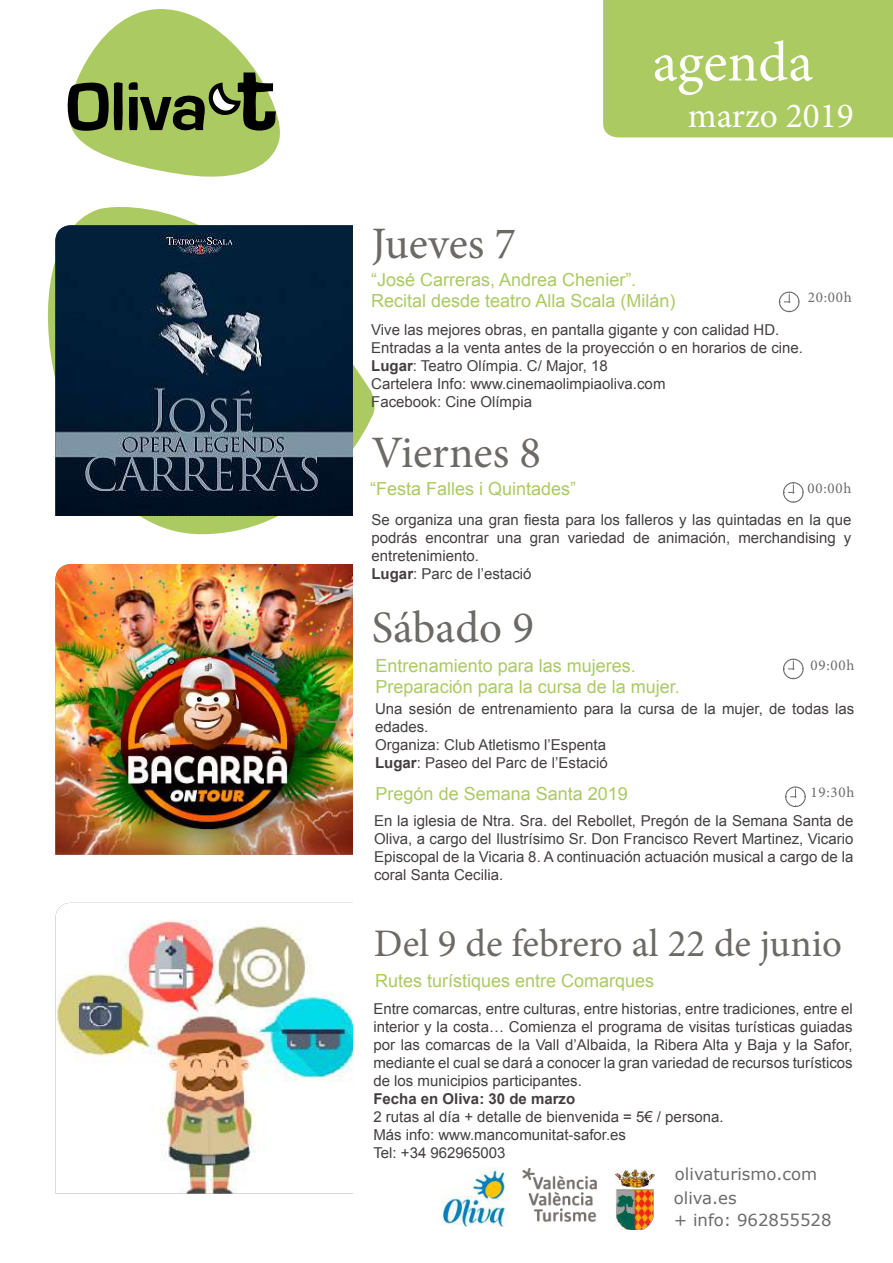
<style>
.page{position:relative;width:893px;height:1263px;background:#fff}
.page>*{position:absolute;margin:0;border:0;box-sizing:border-box;transform-origin:0 0}
.t1{font:56.7px "Minion Pro";letter-spacing:-.005em;color:#fff}
.t2{font:45px "Minion Pro";color:#6c6a66}
.t3{font:39px "Minion Pro";color:#6c6a66}
.t4{font:35.4px "Minion Pro";color:#fff}
.t5{font:18px/21.6px "Arial";color:#abca62}
.t6{font:16.5px/23.2px "Verdana";color:#6d6a6a}
.t7{font:15px/18px "Arial";color:#433f40}
.t8{font:15px "Minion Pro";letter-spacing:.05em;color:#6d6a6a}
.t9{font:700 15px "Arial";color:#433f40}
.s1{font-weight:700}
</style>
<div class="page">
<div style="left:603px;top:0;width:290px;height:137px;background:#abca62"></div>
<svg style="left:47px;top:207px;width:328px;height:328px"></svg>
<svg style="left:67px;top:9px;width:213px;height:168px"></svg>
<img style="left:55px;top:225px;width:298px;height:291px">
<img style="left:55px;top:564px;width:298px;height:291px">
<img style="left:55px;top:903px;width:298px;height:290px">
<div style="left:779px;top:292px;width:20px;height:20px;border:1px solid #6d6a6a;border-radius:50%"></div>
<svg style="left:780px;top:292px;width:10px;height:11px"></svg>
<img style="left:441px;top:1167px;width:67px;height:60px">
<img style="left:522px;top:1168px;width:75px;height:55px">
<img style="left:616px;top:1169px;width:39px;height:60px">
<div style="left:785px;top:786px;width:21px;height:21px;border:1px solid #6d6a6a;border-radius:50%"></div>
<svg style="left:786px;top:787px;width:10px;height:11px"></svg>
<div style="left:783px;top:482px;width:21px;height:21px;border:1px solid #6d6a6a;border-radius:50%"></div>
<svg style="left:784px;top:483px;width:10px;height:10px"></svg>
<div style="left:783px;top:659px;width:21px;height:20px;border:1px solid #6d6a6a;border-radius:50%"></div>
<svg style="left:784px;top:659px;width:10px;height:11px"></svg>
<h1 class="t1" style="left:653px;top:24px;width:162px">agenda</h1>
<h3 class="t4" style="left:688px;top:92px;width:168px">marzo 2019</h3>
<h2 class="t2" style="left:372px;top:213px;width:146px">Jueves 7</h2>
<p class="t5" style="left:371px;top:269px;width:306px">“José Carreras, Andrea Chenier”.<br>Recital desde teatro Alla Scala (Milán)</p>
<p class="t7" style="left:371px;top:321px;width:433px">Vive las mejores obras, en pantalla gigante y con calidad HD.<br>Entradas a la venta antes de la proyección o en horarios de cine.<br><span class="s1">Lugar</span>: Teatro Olímpia. C/ Major, 18<br>Cartelera Info: www.cinemaolimpiaoliva.com<br>Facebook: Cine Olímpia</p>
<p class="t8" style="left:808px;top:288px;width:45px">20:00h</p>
<h2 class="t2" style="left:371px;top:423px;width:171px">Viernes 8</h2>
<p class="t5" style="left:370px;top:478px;width:208px">“Festa Falles i Quintades”</p>
<p class="t8" style="left:807px;top:478px;width:45px">00:00h</p>
<p class="t7" style="left:371px;top:511px;width:481px">Se organiza una gran fiesta para los falleros y las quintadas en la que podrás encontrar una gran variedad de animación, merchandising y entretenimiento.<br><span class="s1">Lugar</span>: Parc de l’estació</p>
<h2 class="t2" style="left:372px;top:597px;width:164px">Sábado 9</h2>
<p class="t5" style="left:376px;top:655px;width:306px">Entrenamiento para las mujeres.<br>Preparación para la cursa de la mujer.</p>
<p class="t8" style="left:811px;top:655px;width:45px">09:00h</p>
<p class="t7" style="left:375px;top:700px;width:481px">Una sesión de entrenamiento para la cursa de la mujer, de todas las edades.<br>Organiza: Club Atletismo l’Espenta<br><span class="s1">Lugar</span>: Paseo del Parc de l’Estació</p>
<p class="t5" style="left:376px;top:783px;width:254px">Pregón de Semana Santa 2019</p>
<p class="t8" style="left:811px;top:782px;width:45px">19:30h</p>
<p class="t7" style="left:374px;top:812px;width:481px;text-align:justify">En la iglesia de Ntra. Sra. del Rebollet, Pregón de la Semana Santa de Oliva, a cargo del Ilustrísimo Sr. Don Francisco Revert Martinez, Vicario Episcopal de la Vicaria 8. A continuación actuación musical a cargo de la coral Santa Cecilia.</p>
<h3 class="t3" style="left:374px;top:917px;width:470px">Del 9 de febrero al 22 de junio</h3>
<p class="t5" style="left:375px;top:970px;width:281px">Rutes turístiques entre Comarques</p>
<p class="t7" style="left:373px;top:1000px;width:481px;text-align:justify">Entre comarcas, entre culturas, entre historias, entre tradiciones, entre el interior y la costa… Comienza el programa de visitas turísticas guiadas por las comarcas de la Vall d’Albaida, la Ribera Alta y Baja y la Safor, mediante el cual se dará a conocer la gran variedad de recursos turísticos de los municipios participantes.</p>
<p class="t9" style="left:373px;top:1089px;width:203px">Fecha en Oliva: 30 de marzo</p>
<p class="t7" style="left:373px;top:1108px;width:352px">2 rutas al día + detalle de bienvenida = 5€ / persona.<br>Más info: www.mancomunitat-safor.es<br>Tel: +34 962965003</p>
<p class="t6" style="left:674px;top:1162px;width:159px">olivaturismo.com oliva.es<br>+ info: 962855528</p>
</div>
